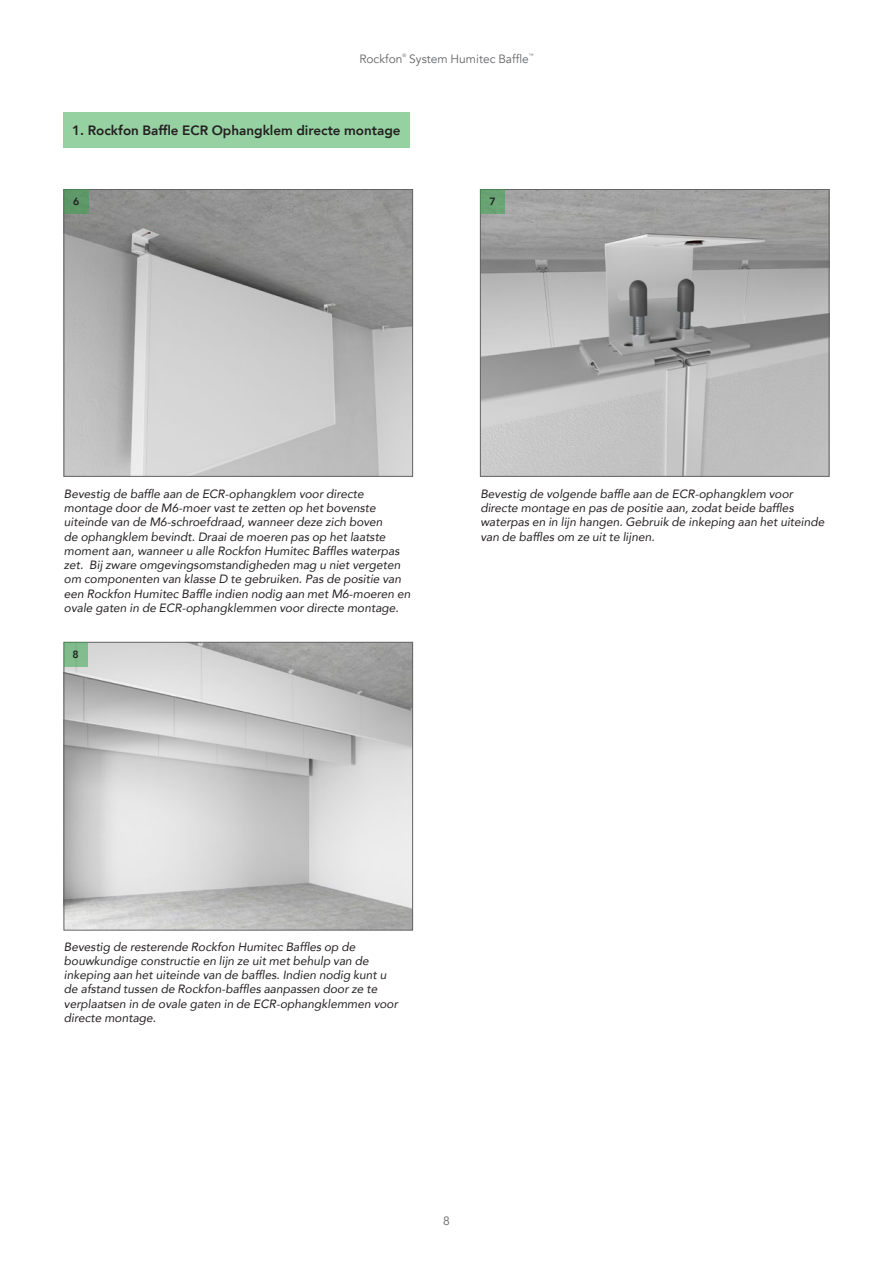
<style>
.page{position:relative;width:893px;height:1263px;background:#fff}
.page>*{position:absolute;margin:0;border:0;box-sizing:border-box;transform-origin:0 0}
.t1{font:800 13.5px "Avenir";color:#231f20}
.t2{font:italic 12px/14.2px "Avenir";color:#231f20}
.t3{font:12px "Avenir";color:#636466}
.t4{font:800 10.5px "Avenir";color:#231f20}
.t5{font:4.8px "Avenir";color:#636466}
</style>
<div class="page">
<img style="left:66px;top:191px;width:345px;height:283px">
<div style="left:64px;top:189px;width:349px;height:287px;border:1px solid #636466"></div>
<div style="left:64px;top:189px;width:24px;height:25px;background:#5e9868"></div>
<img style="left:482px;top:191px;width:345px;height:283px">
<div style="left:480px;top:189px;width:349px;height:287px;border:1px solid #636466"></div>
<div style="left:480px;top:189px;width:25px;height:25px;background:#69a474"></div>
<img style="left:66px;top:644px;width:345px;height:284px">
<div style="left:64px;top:642px;width:349px;height:288px;border:1px solid #636466"></div>
<div style="left:64px;top:642px;width:23px;height:25px;background:#82bc8c"></div>
<div style="left:64px;top:113px;width:346px;height:35px;background:#96d1a1"></div>
<p class="t3" style="left:359px;top:52px;width:45px">Rockfon</p>
<p class="t5" style="left:402px;top:53px;width:5px">®</p>
<p class="t3" style="left:409px;top:52px;width:121px">System Humitec Baffle</p>
<p class="t5" style="left:529px;top:53px;width:6px">™</p>
<p class="t1" style="left:72px;top:120px;width:330px">1. Rockfon Baffle ECR Ophangklem directe montage</p>
<p class="t4" style="left:73px;top:193px;width:8px">6</p>
<p class="t4" style="left:489px;top:193px;width:8px">7</p>
<p class="t2" style="left:64px;top:486px;width:348px">Bevestig de baffle aan de ECR-ophangklem voor directe montage door de M6-moer vast te zetten op het bovenste uiteinde van de M6-schroefdraad, wanneer deze zich boven<br>de ophangklem bevindt. Draai de moeren pas op het laatste moment aan, wanneer u alle Rockfon Humitec Baffles waterpas zet. Bij zware omgevingsomstandigheden mag u niet vergeten om componenten van klasse D te gebruiken. Pas de positie van een Rockfon Humitec Baffle indien nodig aan met M6-moeren en ovale gaten in de ECR-ophangklemmen voor directe montage.</p>
<p class="t4" style="left:73px;top:646px;width:8px">8</p>
<p class="t2" style="left:480px;top:486px;width:345px">Bevestig de volgende baffle aan de ECR-ophangklem voor directe montage en pas de positie aan, zodat beide baffles waterpas en in lijn hangen. Gebruik de inkeping aan het uiteinde van de baffles om ze uit te lijnen.</p>
<p class="t2" style="left:64px;top:939px;width:336px">Bevestig de resterende Rockfon Humitec Baffles op de bouwkundige constructie en lijn ze uit met behulp van de inkeping aan het uiteinde van de baffles. Indien nodig kunt u de afstand tussen de Rockfon-baffles aanpassen door ze te verplaatsen in de ovale gaten in de ECR-ophangklemmen voor directe montage.</p>
<p class="t3" style="left:443px;top:1213px;width:8px">8</p>
</div>
